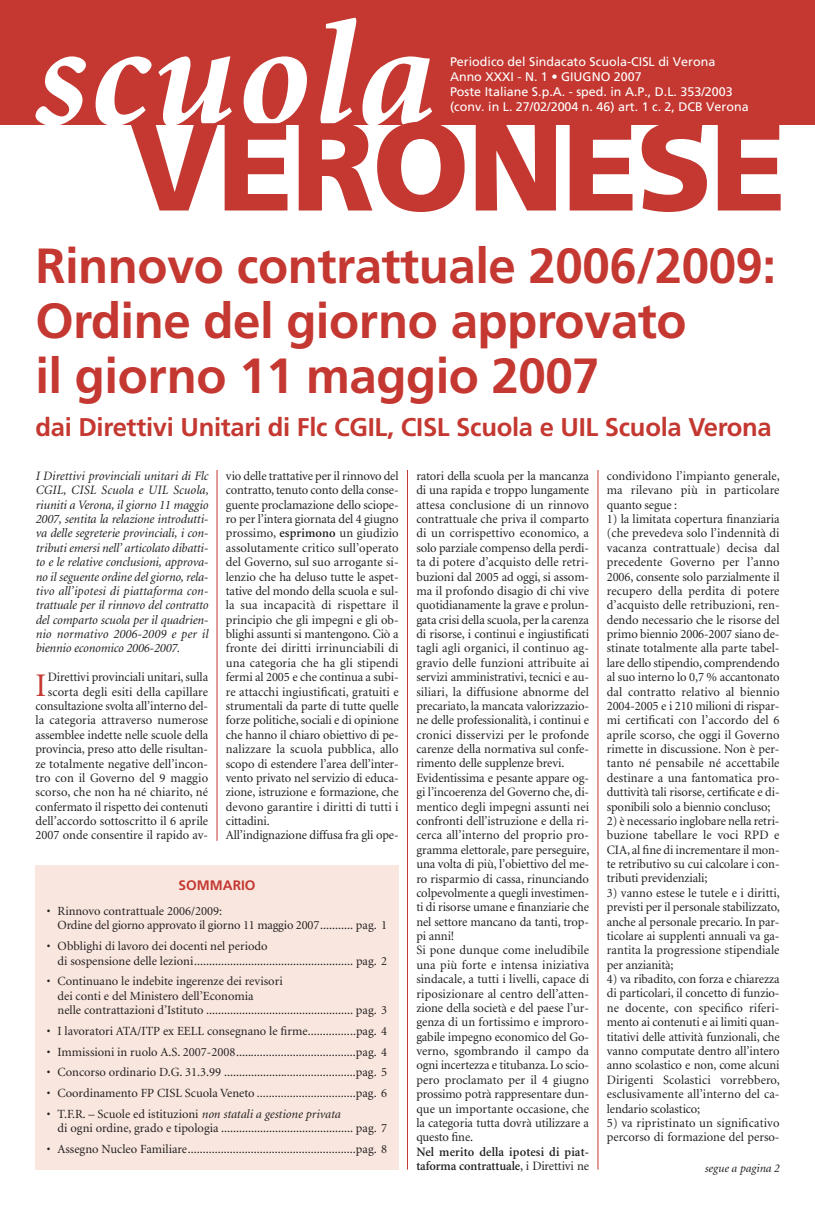
<style>
.page{position:relative;width:815px;height:1205px;background:#fff}
.page>*{position:absolute;margin:0;border:0;box-sizing:border-box;transform-origin:0 0}
.t1{font:italic 700 150px "Minion";letter-spacing:.02em;color:#fff}
.t2{font:900 125px "Frutiger LT Std";letter-spacing:-.02em;color:#c43831}
.t3{font:700 49.38px/55px "Frutiger LT Std";letter-spacing:-.01em;color:#c43831}
.t4{font:33px "Minion";color:#c43831}
.t5{font:700 25.62px "Frutiger LT Std";letter-spacing:-.01em;color:#c43831}
.t6{font:700 13.75px "Frutiger LT Std";color:#c43831}
.t7{font:12.75px/14.4px "Minion";letter-spacing:-.005em;color:#231f20;text-align:justify}
.t8{font:italic 12.75px/14.4px "Minion";color:#231f20;text-align:justify}
.t9{font:600 12.75px/14.4px "Minion";letter-spacing:.005em;color:#231f20}
.t10{font:12.5px/14.4px "Minion";color:#231f20}
.t11{font:12.5px/15px "Frutiger LT Std";color:#fff}
.t12{font:italic 11.88px "Minion";color:#231f20}
.s1{font-weight:600}
.s2{font-weight:400}
.s3{font-style:italic}
</style>
<div class="page">
<div style="left:0;top:0;width:815px;height:124px;background:#c43831"></div>
<div style="left:35px;top:865px;width:364px;height:304px;background:#f9e7df"></div>
<hr style="left:217px;top:324px;width:1px;height:517px;background:#c43831">
<hr style="left:407px;top:326px;width:1px;height:843px;background:#c43831">
<hr style="left:598px;top:316px;width:1px;height:853px;background:#c43831">
<div style="left:35px;top:246px;width:745px;height:223px;background:#fff"></div>
<h1 class="t1" style="left:28px;top:18px;width:402px">scuola</h1>
<p class="t11" style="left:450px;top:55px;width:300px">Periodico del Sindacato Scuola-CISL di Verona Anno XXXI - N. 1 • GIUGNO 2007<br>Poste Italiane S.p.A. - sped. in A.P., D.L. 353/2003 (conv. in L. 27/02/2004 n. 46) art. 1 c. 2, DCB Verona</p>
<h2 class="t2" style="left:129px;top:94px;width:659px">VERONESE</h2>
<h3 class="t3" style="left:35px;top:243px;width:742px">Rinnovo contrattuale 2006/2009:<br>Ordine del giorno approvato<br>il giorno 11 maggio 2007</h3>
<h3 class="t5" style="left:35px;top:417px;width:738px">dai Direttivi Unitari di Flc CGIL, CISL Scuola e UIL Scuola Verona</h3>
<p class="t7" style="left:226px;top:470px;width:174px;text-align:left">vio delle trattative per il rinnovo del contratto, tenuto conto della conse&shy;guente proclamazione dello sciope&shy;ro per l’intera giornata del 4 giugno prossimo, <span class="s1">esprimono</span> un giudizio assolutamente critico sull’operato del Governo, sul suo arrogante si&shy;lenzio che ha deluso tutte le aspet&shy;tative del mondo della scuola e sul&shy;la sua incapacità di rispettare il principio che gli impegni e gli ob&shy;blighi assunti si mantengono. Ciò a fronte dei diritti irrinunciabili di una categoria che ha gli stipendi fermi al 2005 e che continua a subi&shy;re attacchi ingiustificati, gratuiti e strumentali da parte di tutte quelle forze politiche, sociali e di opinione che hanno il chiaro obiettivo di pe&shy;nalizzare la scuola pubblica, allo scopo di estendere l’area dell’inter&shy;vento privato nel servizio di educa&shy;zione, istruzione e formazione, che devono garantire i diritti di tutti i cittadini.<br>All’indignazione diffusa fra gli ope-</p>
<p class="t7" style="left:416px;top:470px;width:175px;text-align:left">ratori della scuola per la mancanza di una rapida e troppo lungamente attesa conclusione di un rinnovo contrattuale che priva il comparto di un corrispettivo economico, a solo parziale compenso della perdi&shy;ta di potere d’acquisto delle retri&shy;buzioni dal 2005 ad oggi, si assom&shy;ma il profondo disagio di chi vive quotidianamente la grave e prolun&shy;gata crisi della scuola, per la carenza di risorse, i continui e ingiustificati tagli agli organici, il continuo ag&shy;gravio delle funzioni attribuite ai servizi amministrativi, tecnici e au&shy;siliari, la diffusione abnorme del precariato, la mancata valorizzazio&shy;ne delle professionalità, i continui e cronici disservizi per le profonde carenze della normativa sul confe&shy;rimento delle supplenze brevi.<br>Evidentissima e pesante appare og&shy;gi l’incoerenza del Governo che, di&shy;mentico degli impegni assunti nei confronti dell’istruzione e della ri&shy;cerca all’interno del proprio pro&shy;gramma elettorale, pare perseguire, una volta di più, l’obiettivo del me&shy;ro risparmio di cassa, rinunciando colpevolmente a quegli investimen&shy;ti di risorse umane e finanziarie che nel settore mancano da tanti, trop&shy;pi anni!<br>Si pone dunque come ineludibile una più forte e intensa iniziativa sindacale, a tutti i livelli, capace di riposizionare al centro dell’atten&shy;zione della società e del paese l’ur&shy;genza di un fortissimo e improro&shy;gabile impegno economico del Go&shy;verno, sgombrando il campo da ogni incertezza e titubanza. Lo scio&shy;pero proclamato per il 4 giugno prossimo potrà rappresentare dun&shy;que un importante occasione, che la categoria tutta dovrà utilizzare a questo fine.</p>
<p class="t9" style="left:416px;top:1145px;width:174px">Nel merito della ipotesi di piat&shy;taforma contrattuale<span class="s2">, i Direttivi ne</span></p>
<p class="t8" style="left:35px;top:470px;width:174px">I Direttivi provinciali unitari di Flc CGIL, CISL Scuola e UIL Scuola, riuniti a Verona, il giorno 11 maggio 2007, sentita la relazione introdutti&shy;va delle segreterie provinciali, i con&shy;tributi emersi nell’ articolato dibatti&shy;to e le relative conclusioni, approva&shy;no il seguente ordine del giorno, rela&shy;tivo all’ipotesi di piattaforma con&shy;trattuale per il rinnovo del contratto del comparto scuola per il quadrien&shy;nio normativo 2006-2009 e per il biennio economico 2006-2007.</p>
<h3 class="t4" style="left:35px;top:672px;width:12px">I</h3>
<p class="t7" style="left:35px;top:671px;width:174px;text-align:right">Direttivi provinciali unitari, sulla scorta degli esiti della capillare consultazione svolta all’interno del&shy;la categoria attraverso numerose assemblee indette nelle scuole della provincia, preso atto delle risultan&shy;ze totalmente negative dell’incon&shy;tro con il Governo del 9 maggio scorso, che non ha né chiarito, né confermato il rispetto dei contenuti dell’accordo sottoscritto il 6 aprile 2007 onde consentire il rapido av-</p>
<p class="t6" style="left:178px;top:880px;width:79px">SOMMARIO</p>
<p class="t10" style="left:58px;top:905px;width:331px;text-indent:-11px">• Rinnovo contrattuale 2006/2009:<br>Ordine del giorno approvato il giorno 11 maggio 2007........... pag. 1</p>
<p class="t10" style="left:58px;top:940px;width:331px;text-indent:-11px">• Obblighi di lavoro dei docenti nel periodo<br>di sospensione delle lezioni..................................................... pag. 2</p>
<p class="t10" style="left:58px;top:975px;width:331px;text-indent:-11px">• Continuano le indebite ingerenze dei revisori<br>dei conti e del Ministero dell’Economia<br>nelle contrattazioni d’Istituto ................................................. pag. 3</p>
<p class="t10" style="left:47px;top:1025px;width:342px">• I lavoratori ATA/ITP ex EELL consegnano le firme................pag. 4</p>
<p class="t10" style="left:47px;top:1045px;width:342px">• Immissioni in ruolo A.S. 2007-2008........................................pag. 4</p>
<p class="t10" style="left:47px;top:1066px;width:342px">• Concorso ordinario D.G. 31.3.99 ............................................pag. 5</p>
<p class="t10" style="left:47px;top:1087px;width:342px">• Coordinamento FP CISL Scuola Veneto .................................pag. 6</p>
<p class="t10" style="left:58px;top:1108px;width:331px;text-indent:-11px">• T.F.R. – Scuole ed istituzioni <span class="s3">non statali a gestione privata<br></span>di ogni ordine, grado e tipologia ............................................ pag. 7</p>
<p class="t10" style="left:47px;top:1143px;width:342px">• Assegno Nucleo Familiare........................................................pag. 8</p>
<p class="t7" style="left:607px;top:470px;width:175px">condividono l’impianto generale, ma rilevano più in particolare quanto segue :</p>
<p class="t7" style="left:607px;top:513px;width:174px">1) la limitata copertura finanziaria (che prevedeva solo l’indennità di vacanza contrattuale) decisa dal precedente Governo per l’anno 2006, consente solo parzialmente il recupero della perdita di potere d’acquisto delle retribuzioni, ren&shy;dendo necessario che le risorse del primo biennio 2006-2007 siano de&shy;stinate totalmente alla parte tabel&shy;lare dello stipendio, comprendendo al suo interno lo 0,7 % accantonato dal contratto relativo al biennio 2004-2005 e i 210 milioni di rispar&shy;mi certificati con l’accordo del 6 aprile scorso, che oggi il Governo rimette in discussione. Non è per&shy;tanto né pensabile né accettabile destinare a una fantomatica pro&shy;duttività tali risorse, certificate e di&shy;sponibili solo a biennio concluso;</p>
<p class="t7" style="left:607px;top:815px;width:174px">2) è necessario inglobare nella retri&shy;buzione tabellare le voci RPD e CIA, al fine di incrementare il mon&shy;te retributivo su cui calcolare i con&shy;tributi previdenziali;</p>
<p class="t7" style="left:607px;top:886px;width:175px">3) vanno estese le tutele e i diritti, previsti per il personale stabilizzato, anche al personale precario. In par&shy;ticolare ai supplenti annuali va ga&shy;rantita la progressione stipendiale per anzianità;</p>
<p class="t7" style="left:607px;top:973px;width:175px">4) va ribadito, con forza e chiarezza di particolari, il concetto di funzio&shy;ne docente, con specifico riferi&shy;mento ai contenuti e ai limiti quan&shy;titativi delle attività funzionali, che vanno computate dentro all’intero anno scolastico e non, come alcuni Dirigenti Scolastici vorrebbero, esclusivamente all’interno del ca&shy;lendario scolastico;</p>
<p class="t7" style="left:607px;top:1116px;width:174px">5) va ripristinato un significativo percorso di formazione del perso-</p>
<p class="t12" style="left:704px;top:1163px;width:77px">segue a pagina 2</p>
</div>
